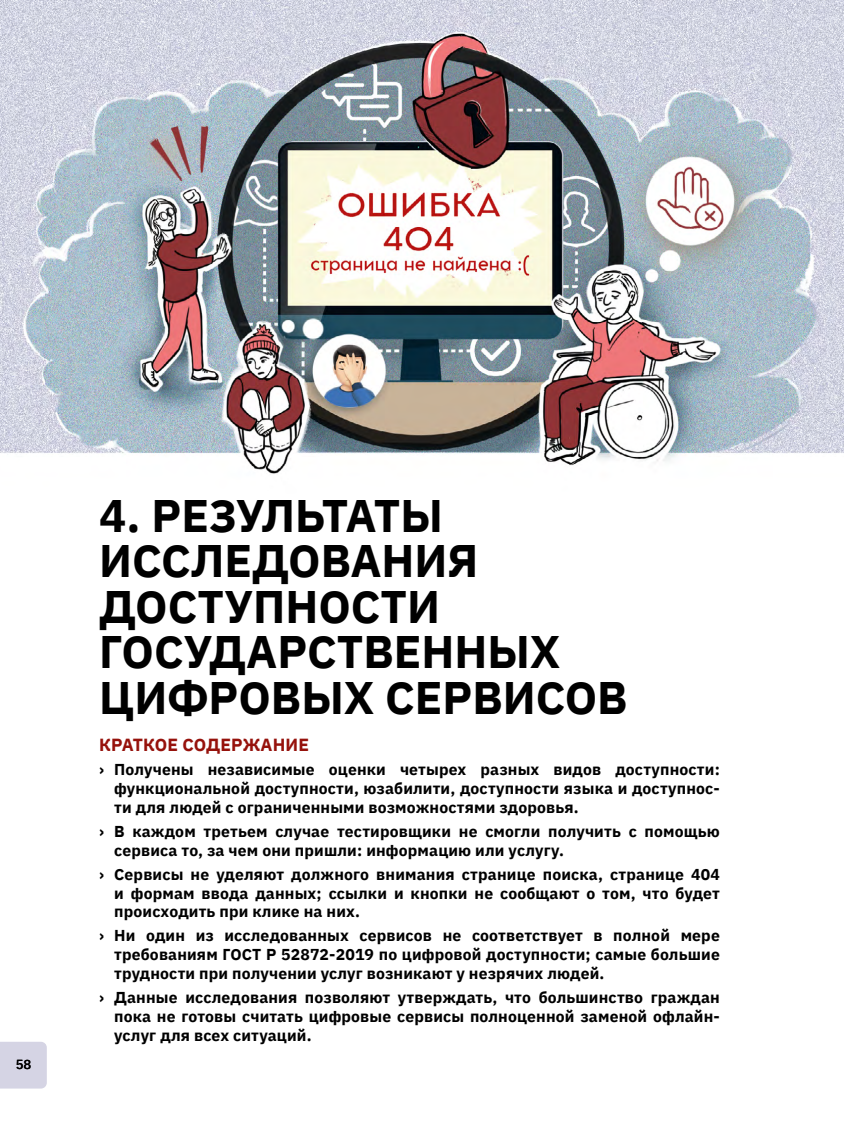
<style>
.page{position:relative;width:844px;height:1141px;background:#fff}
.page>*{position:absolute;margin:0;border:0;box-sizing:border-box;transform-origin:0 0}
.t1{font:700 45.5px/45.5px "IBM Plex Sans";color:#000}
.t2{font:700 17.5px "IBM Plex Sans";letter-spacing:.01em;color:#96120c}
.t3{font:700 15.75px/18.9px "IBM Plex Sans";letter-spacing:.01em;color:#000;text-align:justify}
.t4{font:500 13.12px "IBM Plex Sans";color:#000}
</style>
<div class="page">
<div style="left:0;top:1042px;width:47px;height:47px;background:#d5d4e4"></div>
<img style="left:0;top:0;width:843px;height:474px">
<p class="t4" style="left:16px;top:1054px;width:17px">58</p>
<h1 class="t1" style="left:99px;top:489px;width:529px">4. РЕЗУЛЬТАТЫ<br>ИССЛЕДОВАНИЯ<br>ДОСТУПНОСТИ<br>ГОСУДАРСТВЕННЫХ<br>ЦИФРОВЫХ СЕРВИСОВ</h1>
<p class="t2" style="left:99px;top:731px;width:211px">КРАТКОЕ СОДЕРЖАНИЕ</p>
<p class="t3" style="left:114px;top:759px;width:607px;text-indent:-15px">› Получены независимые оценки четырех разных видов доступности: функциональной доступности, юзабилити, доступности языка и доступнос&shy;ти для людей с ограниченными возможностями здоровья.</p>
<p class="t3" style="left:114px;top:820px;width:607px;text-indent:-15px">› В каждом третьем случае тестировщики не смогли получить с помощью сервиса то, за чем они пришли: информацию или услугу.</p>
<p class="t3" style="left:114px;top:863px;width:607px;text-indent:-15px">› Сервисы не уделяют должного внимания странице поиска, странице 404 и формам ввода данных; ссылки и кнопки не сообщают о том, что будет происходить при клике на них.</p>
<p class="t3" style="left:114px;top:925px;width:607px;text-indent:-15px">› Ни один из исследованных сервисов не соответствует в полной мере требованиям ГОСТ Р 52872-2019 по цифровой доступности; самые большие трудности при получении услуг возникают у незрячих людей.</p>
<p class="t3" style="left:114px;top:987px;width:607px;text-indent:-15px">› Данные исследования позволяют утверждать, что большинство граждан пока не готовы считать цифровые сервисы полноценной заменой офлайн&shy;услуг для всех ситуаций.</p>
</div>
